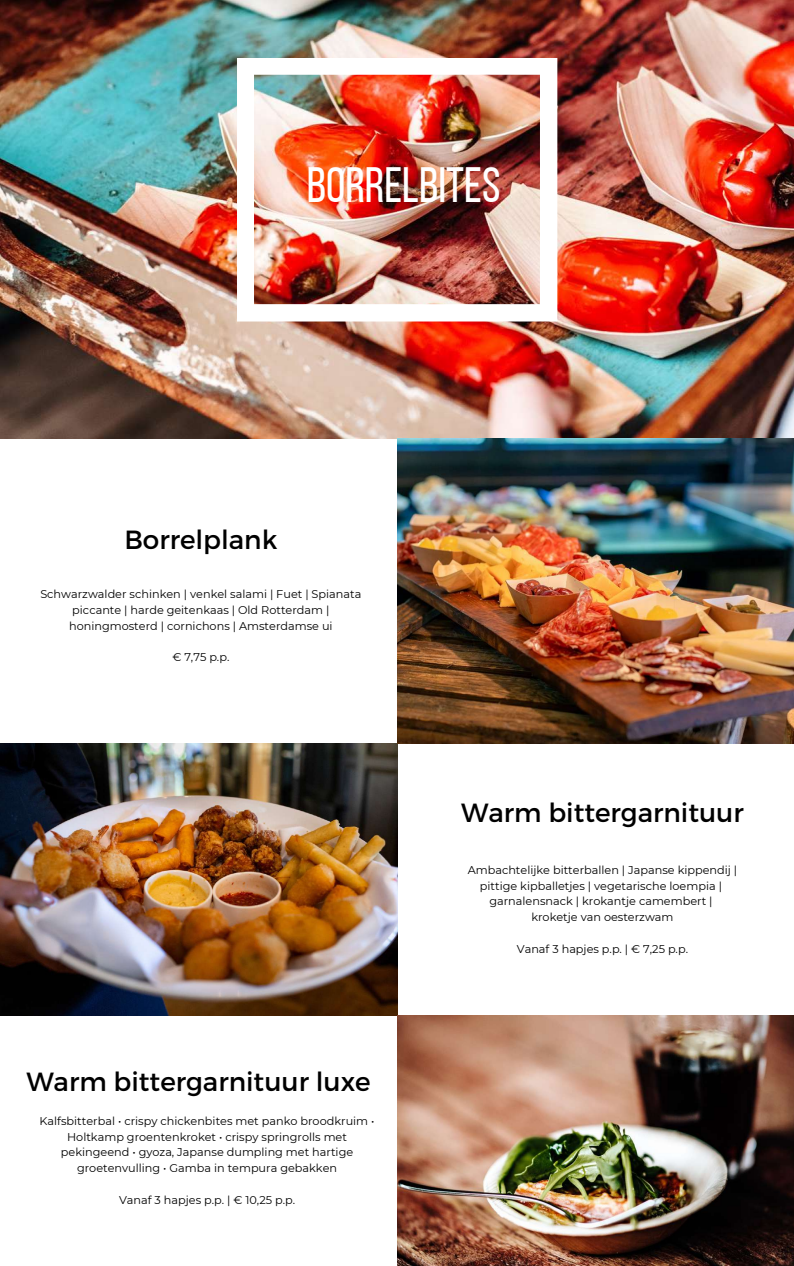
<style>
.page{position:relative;width:794px;height:1266px;background:#fff}
.page>*{position:absolute;margin:0;border:0;box-sizing:border-box;transform-origin:0 0}
.t1{font:49.5px "Bebas Neue";color:#fff}
.t2{font:26.25px "Montserrat";color:#000}
.t3{font:11.25px/15.8px "Montserrat";color:#000;text-align:center}
</style>
<div class="page">
<img style="left:0;top:0;width:793px;height:438px">
<img style="left:237px;top:58px;width:320px;height:263px">
<img style="left:0;top:744px;width:397px;height:271px">
<img style="left:397px;top:1015px;width:396px;height:251px">
<img style="left:397px;top:439px;width:396px;height:305px">
<h1 class="t1" style="left:306px;top:165px;width:195px">BORRELBITES</h1>
<h2 class="t2" style="left:124px;top:522px;width:154px">Borrelplank</h2>
<p class="t3" style="left:40px;top:586px;width:322px">Schwarzwalder schinken | venkel salami | Fuet | Spianata piccante | harde geitenkaas | Old Rotterdam | honingmosterd | cornichons | Amsterdamse ui</p>
<p class="t3" style="left:172px;top:649px;width:58px">€ 7,75 p.p.</p>
<h2 class="t2" style="left:26px;top:1065px;width:345px">Warm bittergarnituur luxe</h2>
<p class="t3" style="left:40px;top:1113px;width:336px">Kalfsbitterbal • crispy chickenbites met panko broodkruim • Holtkamp groentenkroket • crispy springrolls met pekingeend • gyoza, Japanse dumpling met hartige groetenvulling • Gamba in tempura gebakken</p>
<p class="t3" style="left:119px;top:1191px;width:177px">Vanaf 3 hapjes p.p. | € 10,25 p.p.</p>
<h2 class="t2" style="left:461px;top:795px;width:284px">Warm bittergarnituur</h2>
<p class="t3" style="left:467px;top:862px;width:271px">Ambachtelijke bitterballen | Japanse kippendij | pittige kipballetjes | vegetarische loempia | garnalensnack | krokantje camembert | kroketje van oesterzwam</p>
<p class="t3" style="left:516px;top:941px;width:173px">Vanaf 3 hapjes p.p. | € 7,25 p.p.</p>
</div>
